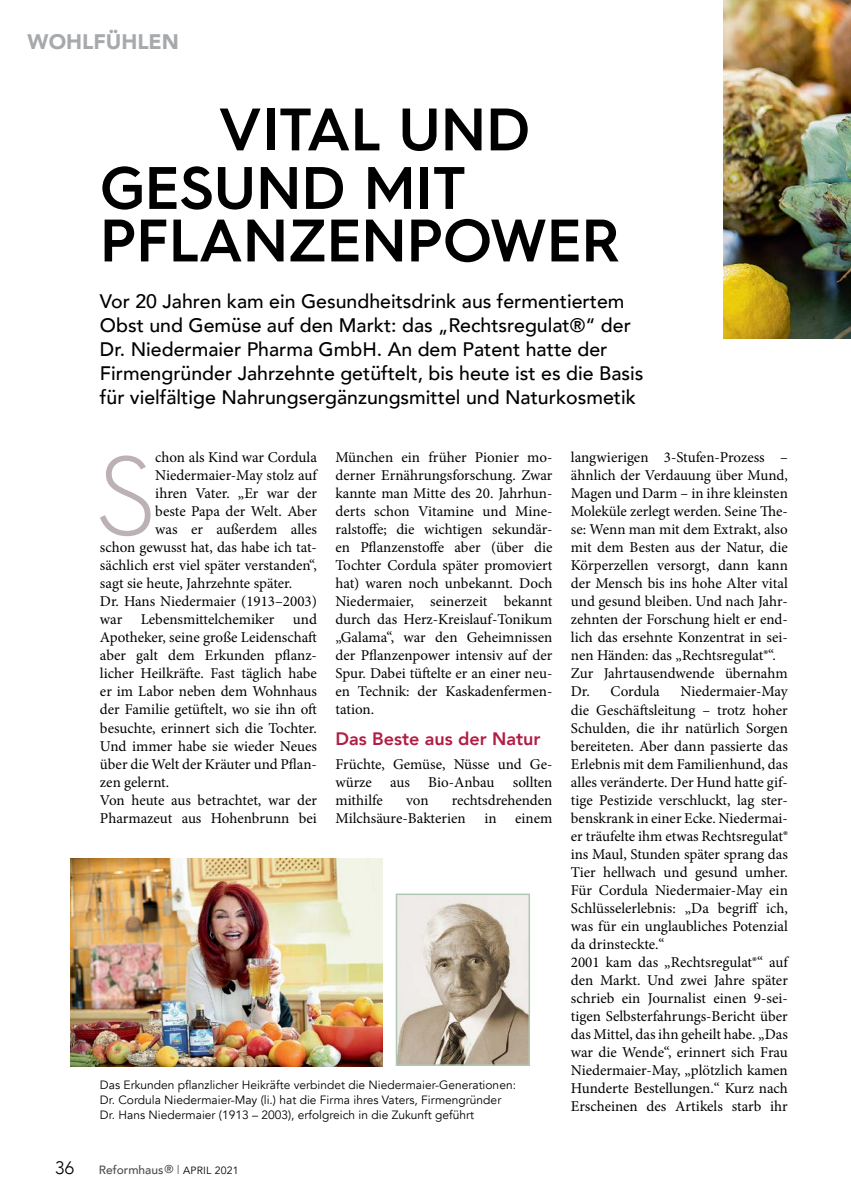
<style>
.page{position:relative;width:851px;height:1204px;background:#fff}
.page>*{position:absolute;margin:0;border:0;box-sizing:border-box;transform-origin:0 0}
.t1{font:300 111.9px "Hurme Geometric Sans 4";color:#bcb1b4}
.t2{font:600 60px/58.5px "Hurme Geometric Sans 3";color:#000}
.t3{font:900 21px "Avenir";color:#a7a9ac}
.t4{font:500 19.5px/24px "Avenir";color:#000}
.Lauftext{font:800 18px "Avenir";color:#b11d44}
.t5{font:300 18px "Avenir";color:#000}
.Lauftext-2{font:15px/18px "Minion Pro";color:#000;text-align:justify}
.t6{font:12px "Avenir";color:#000}
.t7{font:500 12px "Avenir";color:#4d4d4f}
.s1{font-size:11.4px}
.s2{font-weight:300}
.s3{font-weight:400;font-size:10.5px;color:#000}
</style>
<div class="page">
<img style="left:398px;top:896px;width:129px;height:166px">
<div style="left:395px;top:893px;width:135px;height:172px;border:2px solid #adc8b3"></div>
<img style="left:723px;top:0;width:127px;height:338px">
<img style="left:71px;top:858px;width:311px;height:208px">
<p class="t3" style="left:28px;top:24px;width:153px">WOHLFÜHLEN</p>
<p class="t2" style="left:100px;top:96px;width:431px;text-indent:118px">VITAL UND<br>GESUND MIT</p>
<p class="t2" style="left:100px;top:207px;width:521px">PFLANZENPOWER</p>
<p class="t4" style="left:100px;top:288px;width:532px">Vor 20 Jahren kam ein Gesundheitsdrink aus fermentiertem<br>Obst und Gemüse auf den Markt: das „Rechtsregulat®“ der</p>
<p class="t4" style="left:100px;top:336px;width:509px">Dr. Niedermaier Pharma GmbH. An dem Patent hatte der</p>
<p class="t4" style="left:100px;top:360px;width:545px">Firmengründer Jahrzehnte getüftelt, bis heute ist es die Basis für vielfältige Nahrungsergänzungsmittel und Naturkosmetik</p>
<p class="Lauftext-2" style="left:155px;top:448px;width:163px">chon als Kind war Cordula</p>
<p class="Lauftext-2" style="left:155px;top:466px;width:163px">Niedermaier-May stolz auf</p>
<p class="Lauftext-2" style="left:155px;top:484px;width:163px">ihren Vater. „Er war der</p>
<p class="Lauftext-2" style="left:155px;top:502px;width:163px">beste Papa der Welt. Aber</p>
<p class="Lauftext-2" style="left:155px;top:520px;width:163px">was er außerdem alles</p>
<p class="Lauftext-2" style="left:100px;top:538px;width:218px">schon gewusst hat, das habe ich tat-</p>
<p class="Lauftext-2" style="left:100px;top:556px;width:218px">sächlich erst viel später verstanden“,</p>
<p class="Lauftext-2" style="left:100px;top:574px;width:194px">sagt sie heute, Jahrzehnte später.</p>
<p class="Lauftext-2" style="left:100px;top:592px;width:218px">Dr. Hans Niedermaier (1913–2003) war Lebensmittelchemiker und Apotheker, seine große Leidenschaft aber galt dem Erkunden pflanz&shy;licher Heilkräfte. Fast täglich habe er im Labor neben dem Wohnhaus der Familie getüftelt, wo sie ihn oft besuchte, erinnert sich die Tochter.<br>Und immer habe sie wieder Neues über die Welt der Kräuter und Pflan&shy;zen gelernt.</p>
<p class="Lauftext-2" style="left:100px;top:790px;width:218px">Von heute aus betrachtet, war der<br>Pharmazeut aus Hohenbrunn bei</p>
<p class="t1" style="left:95px;top:420px;width:63px">S</p>
<p class="Lauftext-2" style="left:335px;top:448px;width:218px">München ein früher Pionier mo&shy;derner Ernährungsforschung. Zwar kannte man Mitte des 20. Jahrhun&shy;derts schon Vitamine und Mine&shy;ralstoffe; die wichtigen sekundär&shy;en Pflanzenstoffe aber (über die Tochter Cordula später promoviert hat) waren noch unbekannt. Doch Niedermaier, seinerzeit bekannt durch das Herz-Kreislauf-Tonikum „Galama“, war den Geheimnissen der Pflanzenpower intensiv auf der Spur. Dabei tüftelte er an einer neu&shy;en Technik: der Kaskadenfermen&shy;tation.</p>
<p class="Lauftext" style="left:335px;top:724px;width:206px">Das Beste aus der Natur</p>
<p class="Lauftext-2" style="left:335px;top:754px;width:218px">Früchte, Gemüse, Nüsse und Ge&shy;würze aus Bio-Anbau sollten mithilfe</p>
<p class="Lauftext-2" style="left:335px;top:790px;width:218px;text-align:right">rechtsdrehenden<br>Milchsäure-Bakterien in einem</p>
<p class="Lauftext-2" style="left:406px;top:790px;width:24px">von</p>
<p class="t6" style="left:100px;top:1077px;width:417px">Das Erkunden pflanzlicher Heikräfte verbindet die Niedermaier-Generationen:</p>
<p class="t6" style="left:100px;top:1092px;width:403px">Dr. Cordula Niedermaier-May (li.) hat die Firma ihres Vaters, Firmengründer</p>
<p class="t6" style="left:100px;top:1107px;width:375px">Dr. Hans Niedermaier (1913 – 2003), erfolgreich in die Zukunft geführt</p>
<p class="t5" style="left:55px;top:1156px;width:20px">36</p>
<p class="t7" style="left:99px;top:1159px;width:141px">Reformhaus<span class="s1">®</span> <span class="s2">l</span> <span class="s3">APRIL 2021</span></p>
<p class="Lauftext-2" style="left:570px;top:448px;width:218px">langwierigen 3-Stufen-Prozess – ähnlich der Verdauung über Mund, Magen und Darm – in ihre kleinsten Moleküle zerlegt werden. Seine The&shy;se: Wenn man mit dem Extrakt, also mit dem Besten aus der Natur, die Körperzellen versorgt, dann kann der Mensch bis ins hohe Alter vital und gesund bleiben. Und nach Jahr&shy;zehnten der Forschung hielt er end&shy;lich das ersehnte Konzentrat in sei&shy;nen Händen: das „Rechtsregulat®“.</p>
<p class="Lauftext-2" style="left:570px;top:664px;width:218px">Zur Jahrtausendwende übernahm<br>Dr. Cordula</p>
<p class="Lauftext-2" style="left:570px;top:682px;width:218px;text-indent:110px">Niedermaier-May die Geschäftsleitung – trotz hoher Schulden, die ihr natürlich Sorgen bereiteten. Aber dann passierte das Erlebnis mit dem Familienhund, das alles veränderte. Der Hund hatte gif&shy;tige Pestizide verschluckt, lag ster&shy;benskrank in einer Ecke. Niedermai&shy;er träufelte ihm etwas Rechtsregulat® ins Maul, Stunden später sprang das Tier hellwach und gesund umher.<br>Für Cordula Niedermaier-May ein Schlüsselerlebnis: „Da begriff ich, was für ein unglaubliches Potenzial da drinsteckte.“</p>
<p class="Lauftext-2" style="left:570px;top:952px;width:218px">2001 kam das „Rechtsregulat®“ auf den Markt. Und zwei Jahre später schrieb ein Journalist einen 9-sei&shy;tigen Selbsterfahrungs-Bericht über das Mittel, das ihn geheilt habe. „Das war die Wende“, erinnert sich Frau Niedermaier-May, „plötzlich kamen Hunderte Bestellungen.“ Kurz nach Erscheinen des Artikels starb ihr</p>
</div>
